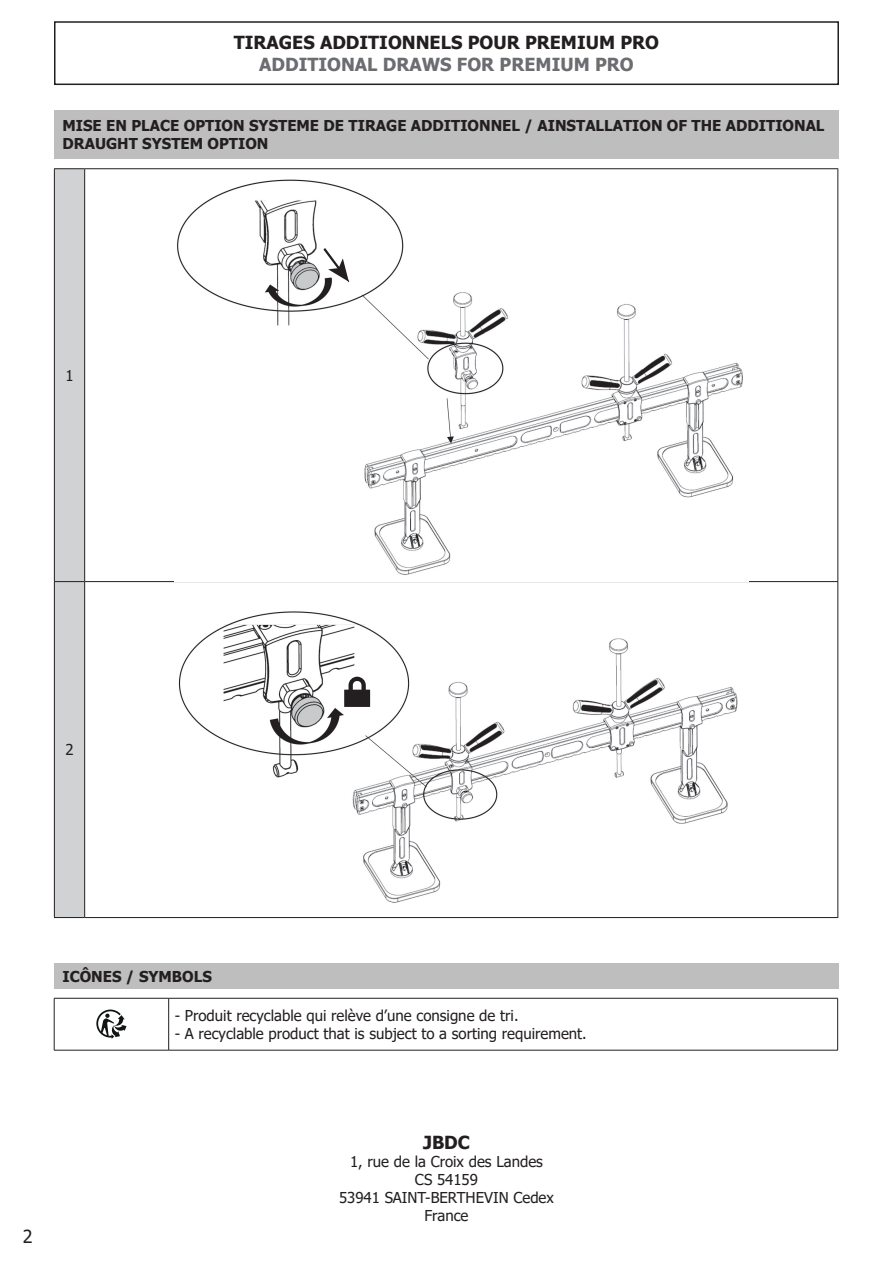
<style>
.page{position:relative;width:893px;height:1263px;background:#fff}
.page>*{position:absolute;margin:0;border:0;box-sizing:border-box;transform-origin:0 0}
.t1{font:700 18px "Tahoma";color:#231f20}
.t2{font:700 18px "Tahoma";color:#6c6d70}
.t3{font:18px "Tahoma";color:#231f20}
.contenu{font:15px "Tahoma";color:#231f20}
.t4{font:700 15px/18px "Tahoma";color:#231f20}
</style>
<div class="page">
<div style="left:54px;top:21px;width:785px;height:64px;border:2px solid #231f20"></div>
<div style="left:54px;top:111px;width:784px;height:48px;background:#bebebe"></div>
<div style="left:55px;top:169px;width:29px;height:748px;background:#d1d2d4"></div>
<hr style="left:54px;top:168px;width:31px;height:1px;background:#231f20">
<hr style="left:54px;top:169px;width:1px;height:412px;background:#231f20">
<hr style="left:85px;top:168px;width:753px;height:1px;background:#231f20">
<hr style="left:84px;top:169px;width:1px;height:412px;background:#231f20">
<hr style="left:837px;top:169px;width:1px;height:412px;background:#231f20">
<hr style="left:54px;top:581px;width:31px;height:1px;background:#231f20">
<hr style="left:54px;top:582px;width:1px;height:335px;background:#231f20">
<hr style="left:85px;top:581px;width:753px;height:1px;background:#231f20">
<hr style="left:84px;top:582px;width:1px;height:335px;background:#231f20">
<hr style="left:837px;top:582px;width:1px;height:335px;background:#231f20">
<hr style="left:54px;top:917px;width:31px;height:1px;background:#231f20">
<hr style="left:85px;top:917px;width:753px;height:1px;background:#231f20">
<img style="left:177px;top:179px;width:566px;height:396px">
<svg style="left:319px;top:244px;width:30px;height:38px"></svg>
<img style="left:178px;top:611px;width:560px;height:292px">
<svg style="left:344px;top:677px;width:26px;height:30px"></svg>
<div style="left:54px;top:963px;width:784px;height:26px;background:#bebebe"></div>
<hr style="left:54px;top:998px;width:115px;height:1px;background:#231f20">
<hr style="left:54px;top:998px;width:1px;height:52px;background:#231f20">
<hr style="left:169px;top:998px;width:669px;height:1px;background:#231f20">
<hr style="left:168px;top:998px;width:1px;height:52px;background:#231f20">
<hr style="left:837px;top:998px;width:1px;height:52px;background:#231f20">
<hr style="left:54px;top:1050px;width:115px;height:1px;background:#231f20">
<hr style="left:169px;top:1050px;width:669px;height:1px;background:#231f20">
<svg style="left:96px;top:1009px;width:30px;height:30px"></svg>
<p class="t1" style="left:234px;top:30px;width:427px">TIRAGES ADDITIONNELS POUR PREMIUM PRO</p>
<p class="t2" style="left:259px;top:51px;width:376px">ADDITIONAL DRAWS FOR PREMIUM PRO</p>
<p class="t4" style="left:63px;top:118px;width:763px">MISE EN PLACE OPTION SYSTEME DE TIRAGE ADDITIONNEL / AINSTALLATION OF THE ADDITIONAL<br>DRAUGHT SYSTEM OPTION</p>
<p class="contenu" style="left:65px;top:365px;width:10px">1</p>
<p class="contenu" style="left:65px;top:740px;width:10px">2</p>
<p class="t4" style="left:63px;top:968px;width:151px">ICÔNES / SYMBOLS</p>
<p class="contenu" style="left:175px;top:1005px;width:345px">- Produit recyclable qui relève d’une consigne de tri.</p>
<p class="contenu" style="left:175px;top:1023px;width:414px">- A recyclable product that is subject to a sorting requirement.</p>
<p class="t3" style="left:23px;top:1224px;width:11px">2</p>
<p class="t1" style="left:423px;top:1130px;width:48px">JBDC</p>
<p class="contenu" style="left:350px;top:1152px;width:194px">1, rue de la Croix des Landes</p>
<p class="contenu" style="left:415px;top:1170px;width:65px">CS 54159</p>
<p class="contenu" style="left:339px;top:1188px;width:216px">53941 SAINT-BERTHEVIN Cedex</p>
<p class="contenu" style="left:424px;top:1206px;width:46px">France</p>
</div>
